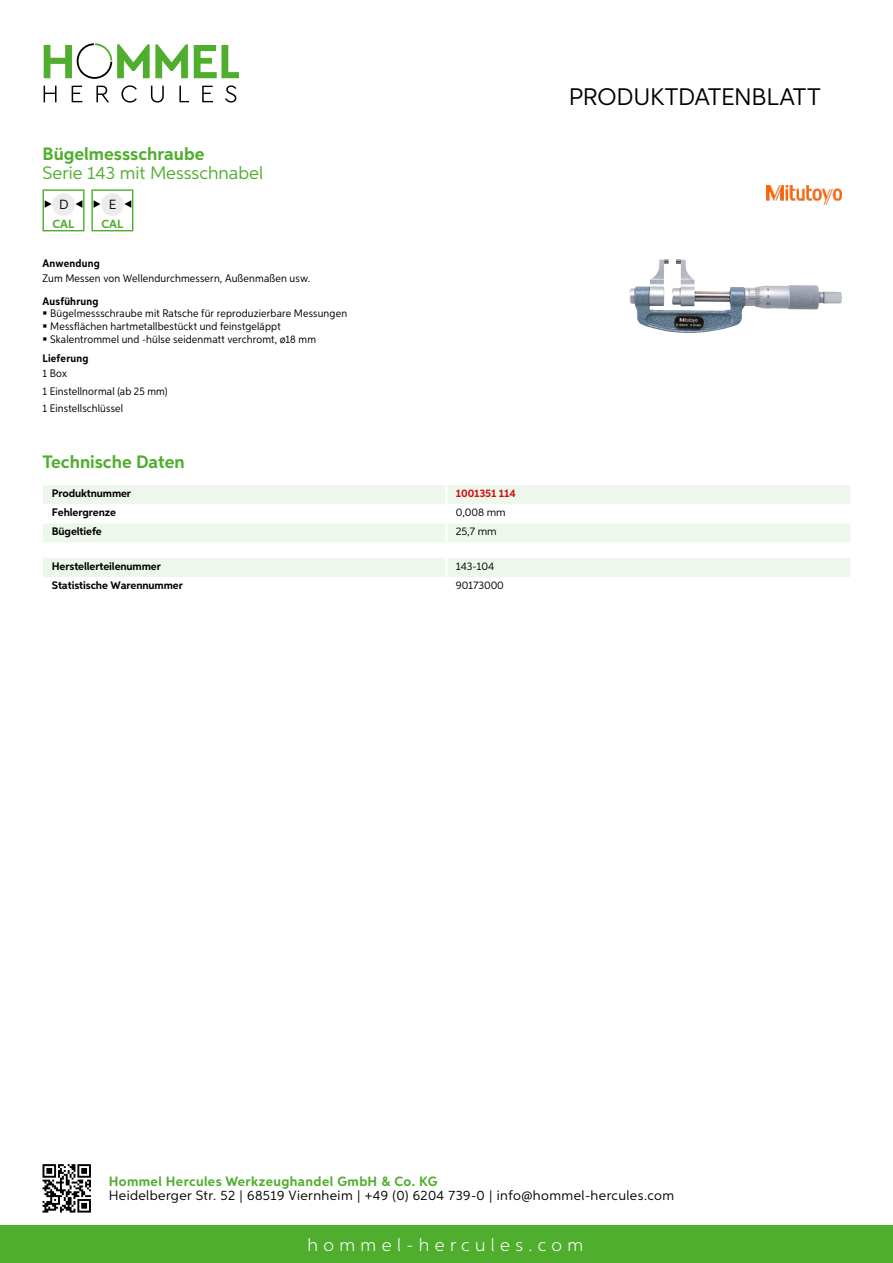
<style>
.page{position:relative;width:893px;height:1263px;background:#fff}
.page>*{position:absolute;margin:0;border:0;box-sizing:border-box;transform-origin:0 0}
.t1{font:24px "Aspira";letter-spacing:-.01em;color:#000}
.t2{font:700 18px "Aspira";color:#50ae2f}
.t3{font:18px "Aspira";color:#50ae2f}
.t4{font:300 18px "Aspira";letter-spacing:.3em;color:#fff}
.t5{font:13.5px "Aspira";letter-spacing:.03em;color:#000}
.t6{font:700 13.5px "Aspira";letter-spacing:.03em;color:#50ae2f}
.t7{font:13.35px "Aspira";color:#000}
.t8{font:700 11.85px "Aspira";color:#50ae2f}
.t9{font:10.95px/12.8px "Aspira Nar";letter-spacing:.015em;color:#000}
.t10{font:700 10.95px "Aspira";letter-spacing:-.01em;color:#000}
.t11{font:10.95px "Aspira";letter-spacing:-.01em;color:#000}
.t12{font:700 10.95px "Aspira Nar";letter-spacing:.02em;color:#000}
.t13{font:700 10.95px "Aspira";letter-spacing:-.01em;color:#cd1013}
</style>
<div class="page">
<div style="left:0;top:1226px;width:893px;height:37px;background:#50ae2f"></div>
<svg style="left:43px;top:1164px;width:48px;height:48px"></svg>
<svg style="left:194px;top:45px;width:45px;height:33px"></svg>
<svg style="left:44px;top:43px;width:144px;height:36px"></svg>
<svg style="left:44px;top:86px;width:13px;height:16px"></svg>
<svg style="left:72px;top:86px;width:10px;height:16px"></svg>
<svg style="left:96px;top:86px;width:13px;height:16px"></svg>
<svg style="left:121px;top:85px;width:16px;height:18px"></svg>
<svg style="left:151px;top:86px;width:13px;height:17px"></svg>
<svg style="left:179px;top:86px;width:10px;height:16px"></svg>
<svg style="left:202px;top:86px;width:11px;height:16px"></svg>
<svg style="left:225px;top:85px;width:11px;height:18px"></svg>
<svg style="left:43px;top:485px;width:807px;height:57px"></svg>
<hr style="left:445px;top:523px;width:3px;height:19px;background:#fff">
<div style="left:43px;top:558px;width:807px;height:19px;background:#eef7eb"></div>
<div style="left:43px;top:189px;width:42px;height:42px;border:1px solid #50ae2f"></div>
<div style="left:52px;top:193px;width:23px;height:23px;background:#ececec;border-radius:50%"></div>
<svg style="left:76px;top:200px;width:6px;height:8px"></svg>
<svg style="left:45px;top:200px;width:7px;height:8px"></svg>
<div style="left:91px;top:189px;width:42px;height:42px;border:1px solid #50ae2f"></div>
<div style="left:101px;top:193px;width:23px;height:23px;background:#ececec;border-radius:50%"></div>
<svg style="left:124px;top:200px;width:7px;height:8px"></svg>
<svg style="left:94px;top:200px;width:6px;height:8px"></svg>
<img style="left:629px;top:259px;width:213px;height:74px">
<img style="left:766px;top:185px;width:76px;height:19px">
<h2 class="t2" style="left:43px;top:142px;width:163px">Bügelmessschraube</h2>
<h2 class="t3" style="left:43px;top:162px;width:222px">Serie 143 mit Messschnabel</h2>
<p class="t7" style="left:59px;top:196px;width:11px">d</p>
<p class="t8" style="left:53px;top:216px;width:23px">CAL</p>
<p class="t7" style="left:109px;top:196px;width:9px">e</p>
<p class="t8" style="left:101px;top:216px;width:23px">CAL</p>
<p class="t12" style="left:43px;top:257px;width:59px">Anwendung</p>
<p class="t9" style="left:43px;top:272px;width:269px">Zum Messen von Wellendurchmessern, Außenmaßen usw.</p>
<p class="t12" style="left:43px;top:294px;width:58px">Ausführung</p>
<p class="t9" style="left:50px;top:307px;width:298px">Bügelmessschraube mit Ratsche für reproduzierbare Messungen<br>Messflächen hartmetallbestückt und feinstgeläppt<br>Skalentrommel und -hülse seidenmatt verchromt, ø18 mm</p>
<p class="t12" style="left:43px;top:352px;width:47px">Lieferung</p>
<p class="t9" style="left:43px;top:365px;width:127px;line-height:17.5px">1 Box<br>1 Einstellnormal (ab 25 mm)<br>1 Einstellschlüssel</p>
<h2 class="t2" style="left:43px;top:451px;width:144px">Technische Daten</h2>
<p class="t10" style="left:52px;top:486px;width:81px">Produktnummer</p>
<p class="t13" style="left:456px;top:486px;width:61px">1001351 114</p>
<p class="t10" style="left:52px;top:506px;width:66px">Fehlergrenze</p>
<p class="t11" style="left:456px;top:506px;width:51px">0,008 mm</p>
<p class="t10" style="left:52px;top:525px;width:51px">Bügeltiefe</p>
<p class="t11" style="left:456px;top:525px;width:42px">25,7 mm</p>
<p class="t10" style="left:52px;top:559px;width:111px">Herstellerteilenummer</p>
<p class="t11" style="left:456px;top:559px;width:40px">143-104</p>
<p class="t10" style="left:52px;top:578px;width:132px">Statistische Warennummer</p>
<p class="t11" style="left:456px;top:578px;width:50px">90173000</p>
<h1 class="t1" style="left:569px;top:82px;width:253px">Produktdatenblatt</h1>
<p class="t6" style="left:109px;top:1172px;width:330px">Hommel Hercules Werkzeughandel GmbH &amp; Co. KG</p>
<p class="t5" style="left:109px;top:1187px;width:567px">Heidelberger Str. 52 | 68519 Viernheim | +49 (0) 6204 739-0 | info@hommel-hercules.com</p>
<h2 class="t4" style="left:307px;top:1234px;width:277px">hommel-hercules.com</h2>
</div>
